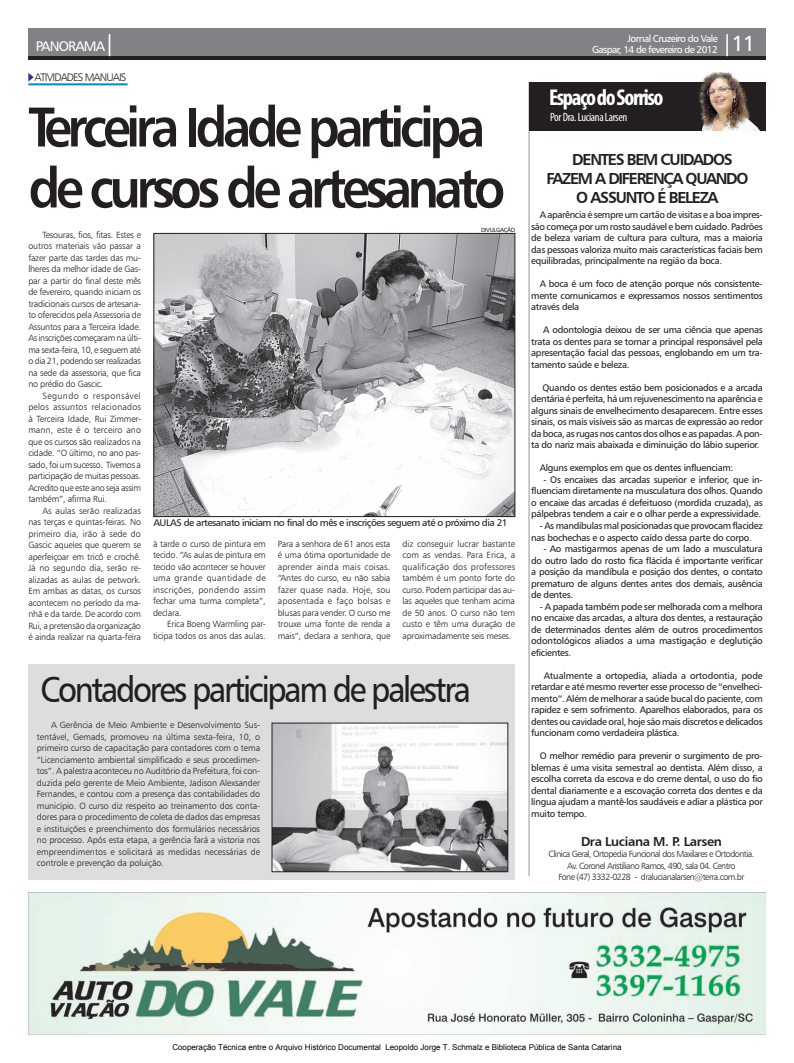
<style>
.page{position:relative;width:794px;height:1063px;background:#fff}
.page>*{position:absolute;margin:0;border:0;box-sizing:border-box;transform-origin:0 0}
.t1{font:56px/61px "Humanist 777 BT Bold B";letter-spacing:-.09em;color:#231f20;scale:.9 1}
.t2{font:36px "Humanist 777 BT Roman B";letter-spacing:-.07em;color:#231f20;scale:.9 1}
.t3{font:700 condensed 23px "Myriad Pro";letter-spacing:-.06em;color:#fff}
.t4{font:22px "Humanist 777 BT Roman B";color:#fff}
.t5{font:16px "Humanist 777 BT Bold B";letter-spacing:-.08em;color:#231f20}
.t6{font:14px "Humanist 777 BT Roman B";letter-spacing:-.06em;color:#fff}
.t7{font:13px "Humanist 777 BT Bold B";letter-spacing:-.03em;color:#231f20}
.t8{font:condensed 12px "Myriad Pro";letter-spacing:-.03em;color:#fff}
.t9{font:11px "Humanist 777 BT Light B";letter-spacing:-.08em;color:#231f20}
.t10{font:10px/11px "Humanist 777 BT Roman B";letter-spacing:-.06em;color:#fff;text-align:right}
.t11{font:9.6px "Humanist 777 BT Roman B";letter-spacing:-.05em;color:#231f20;scale:1.05 1}
.t12{font:9.5px/11.5px "Humanist 777 BT Roman B";letter-spacing:-.03em;color:#231f20;text-align:justify}
.t13{font:9px/11.5px "Humanist 777 BT Light B";letter-spacing:-.02em;color:#231f20;text-align:justify}
.t14{font:9px/11.5px "Humanist 777 BT Light B";letter-spacing:-.06em;color:#231f20;text-align:center}
.t15{font:8px "Arial";color:#000}
.t16{font:6px "Humanist 777 BT Roman B";letter-spacing:-.05em;color:#231f20}
.s1{font-size:22px}
</style>
<div class="page">
<div style="left:28px;top:664px;width:487px;height:216px;background:#dcdddf"></div>
<div style="left:28px;top:28px;width:737px;height:29px;background:#808285"></div>
<hr style="left:28px;top:57px;width:737px;height:3px;background:#231f20">
<img style="left:274px;top:725px;width:232px;height:145px">
<div style="left:272px;top:723px;width:236px;height:149px;border:1px solid #231f20"></div>
<hr style="left:28px;top:83px;width:100px;height:2px;background:#0089cf">
<svg style="left:28px;top:73px;width:6px;height:9px"></svg>
<img style="left:28px;top:893px;width:737px;height:142px">
<hr style="left:529px;top:82px;width:1px;height:794px;background:#939598">
<div style="left:529px;top:83px;width:236px;height:48px;background:#231f20"></div>
<img style="left:697px;top:72px;width:63px;height:59px">
<img style="left:156px;top:235px;width:357px;height:280px">
<div style="left:154px;top:233px;width:361px;height:284px;border:1px solid #231f20"></div>
<h3 class="t6" style="left:36px;top:38px;width:81px">PANORAMA<span class="s1">|</span></h3>
<h3 class="t4" style="left:721px;top:30px;width:35px">|11</h3>
<p class="t10" style="left:592px;top:33px;width:127px">Jornal Cruzeiro do Vale<br>Gaspar, 14 de fevereiro de 2012</p>
<p class="t9" style="left:35px;top:71px;width:93px">ATIVIDADES MANUAIS</p>
<h1 class="t1" style="left:28px;top:95px;width:531px">Terceira Idade participa de cursos de artesanato</h1>
<p class="t13" style="left:28px;top:229px;width:114px;text-indent:14px">Tesouras, fios, fitas. Estes e outros materiais vão passar a fazer parte das tardes das mu&shy;lheres da melhor idade de Gas&shy;par a partir do final deste mês de fevereiro, quando iniciam os tradicionais cursos de artesana&shy;to oferecidos pela Assessoria de Assuntos para a Terceira Idade.<br>As inscrições começaram na últi&shy;ma sexta-feira, 10, e seguem até o dia 21, podendo ser realizadas na sede da assessoria, que fica no prédio do Gascic.</p>
<p class="t13" style="left:28px;top:390px;width:114px;text-indent:14px">Segundo o responsável pelos assuntos relacionados à Terceira Idade, Rui Zimmer&shy;mann, este é o terceiro ano que os cursos são realizados na cidade. “O último, no ano pas&shy;sado, foi um sucesso. Tivemos a participação de muitas pessoas.<br>Acredito que este ano seja assim também”, afirma Rui.</p>
<p class="t13" style="left:28px;top:505px;width:114px;text-indent:14px">As aulas serão realizadas nas terças e quintas-feiras. No primeiro dia, irão à sede do Gascic aqueles que querem se aperfeiçoar em tricô e crochê.<br>Já no segundo dia, serão re&shy;alizadas as aulas de petwork.<br>Em ambas as datas, os cursos acontecem no período da ma&shy;nhã e da tarde. De acordo com Rui, a pretensão da organização é ainda realizar na quarta-feira</p>
<p class="t16" style="left:481px;top:226px;width:35px">DIVULGAÇÃO</p>
<p class="t11" style="left:154px;top:517px;width:339px">AULAS de artesanato iniciam no final do mês e inscrições seguem até o próximo dia 21</p>
<p class="t13" style="left:153px;top:538px;width:114px">à tarde o curso de pintura em tecido. “As aulas de pintura em tecido vão acontecer se houver uma grande quantidade de inscrições, pondendo assim fechar uma turma completa”, declara.</p>
<p class="t13" style="left:153px;top:618px;width:114px;text-align:right">Erica Boeng Warmling par&shy;ticipa todos os anos das aulas.</p>
<p class="t13" style="left:278px;top:538px;width:114px">Para a senhora de 61 anos esta é uma ótima oportunidade de aprender ainda mais coisas. “Antes do curso, eu não sabia fazer quase nada. Hoje, sou aposentada e faço bolsas e blusas para vender. O curso me trouxe uma fonte de renda a mais”, declara a senhora, que</p>
<p class="t13" style="left:402px;top:538px;width:114px">diz conseguir lucrar bastante com as vendas. Para Erica, a qualificação dos professores também é um ponto forte do curso. Podem participar das au&shy;las aqueles que tenham acima de 50 anos. O curso não tem custo e têm uma duração de aproximadamente seis meses.</p>
<h2 class="t2" style="left:41px;top:667px;width:479px">Contadores participam de palestra</h2>
<p class="t13" style="left:37px;top:719px;width:225px;text-indent:14px">A Gerência de Meio Ambiente e Desenvolvimento Sus&shy;tentável, Gemads, promoveu na última sexta-feira, 10, o primeiro curso de capacitação para contadores com o tema “Licenciamento ambiental simplificado e seus procedimen&shy;tos”. A palestra aconteceu no Auditório da Prefeitura, foi con&shy;duzida pelo gerente de Meio Ambiente, Jadison Alexsander Fernandes, e contou com a presença das contabilidades do município. O curso diz respeito ao treinamento dos conta&shy;dores para o procedimento de coleta de dados das empresas e instituições e preenchimento dos formulários necessários no processo. Após esta etapa, a gerência fará a vistoria nos empreendimentos e solicitará as medidas necessárias de controle e prevenção da poluição.</p>
<h3 class="t3" style="left:549px;top:83px;width:116px">Espaço do Sorriso</h3>
<h3 class="t8" style="left:550px;top:109px;width:79px">Por Dra. Luciana Larsen</h3>
<h3 class="t5" style="left:572px;top:149px;width:162px">Dentes bem cuidados</h3>
<h3 class="t5" style="left:546px;top:168px;width:203px">fazem a di ferença quando</h3>
<h3 class="t5" style="left:576px;top:187px;width:144px">o assunto é beleza</h3>
<p class="t12" style="left:531px;top:209px;width:233px;text-indent:9px">A aparência é sempre um cartão de visitas e a boa impres&shy;são começa por um rosto saudável e bem cuidado. Padrões de beleza variam de cultura para cultura, mas a maioria das pessoas valoriza muito mais características faciais bem equilibradas, principalmente na região da boca.</p>
<p class="t12" style="left:531px;top:278px;width:233px;text-indent:9px">A boca é um foco de atenção porque nós consistente&shy;mente comunicamos e expressamos nossos sentimentos através dela</p>
<p class="t12" style="left:531px;top:324px;width:233px;text-indent:12px">A odontologia deixou de ser uma ciência que apenas trata os dentes para se tornar a principal responsável pela apresentação facial das pessoas, englobando em um tra&shy;tamento saúde e beleza.</p>
<p class="t12" style="left:531px;top:382px;width:233px;text-indent:11px">Quando os dentes estão bem posicionados e a arcada dentária é perfeita, há um rejuvenescimento na aparência e alguns sinais de envelhecimento desaparecem. Entre esses sinais, os mais visíveis são as marcas de expressão ao redor da boca, as rugas nos cantos dos olhos e as papadas. A pon&shy;ta do nariz mais abaixada e diminuição do lábio superior.</p>
<p class="t12" style="left:540px;top:462px;width:195px">Alguns exemplos em que os dentes influenciam:</p>
<p class="t12" style="left:531px;top:474px;width:233px;text-indent:12px">- Os encaixes das arcadas superior e inferior, que in&shy;fluenciam diretamente na musculatura dos olhos. Quando o encaixe das arcadas é defeituoso (mordida cruzada), as pálpebras tendem a cair e o olhar perde a expressividade.</p>
<p class="t12" style="left:531px;top:520px;width:233px;text-indent:9px">- As mandíbulas mal posicionadas que provocam flacidez nas bochechas e o aspecto caído dessa parte do corpo.</p>
<p class="t12" style="left:531px;top:543px;width:233px;text-indent:12px">- Ao mastigarmos apenas de um lado a musculatura do outro lado do rosto fica flácida é importante verificar a posição da mandíbula e posição dos dentes, o contato prematuro de alguns dentes antes dos demais, ausência de dentes.</p>
<p class="t12" style="left:531px;top:600px;width:233px;text-indent:9px">- A papada também pode ser melhorada com a melhora no encaixe das arcadas, a altura dos dentes, a restauração de determinados dentes além de outros procedimentos odontológicos aliados a uma mastigação e deglutição eficientes.</p>
<p class="t12" style="left:531px;top:669px;width:233px;text-indent:12px">Atualmente a ortopedia, aliada a ortodontia, pode retardar e até mesmo reverter esse processo de “envelheci&shy;mento”. Além de melhorar a saúde bucal do paciente, com rapidez e sem sofrimento. Aparelhos elaborados, para os dentes ou cavidade oral, hoje são mais discretos e delicados funcionam como verdadeira plástica.</p>
<p class="t12" style="left:531px;top:750px;width:233px;text-indent:9px">O melhor remédio para prevenir o surgimento de pro&shy;blemas é uma visita semestral ao dentista. Além disso, a escolha correta da escova e do creme dental, o uso do fio dental diariamente e a escovação correta dos dentes e da língua ajudam a mantê-los saudáveis e adiar a plástica por muito tempo.</p>
<h3 class="t7" style="left:581px;top:833px;width:142px">Dra Luciana M. P. Larsen</h3>
<p class="t14" style="left:548px;top:848px;width:207px">Clinica Geral, Ortopedia Funcional dos Maxilares e Ortodontia.<br>Av. Coronel Aristiliano Ramos, 490, sala 04. Centro<br>Fone (47) 3332-0228 - dralucianalarsen@terra.com.br</p>
<p class="t15" style="left:172px;top:1042px;width:451px">Cooperação Técnica entre o Arquivo Histórico Documental Leopoldo Jorge T. Schmalz e Biblioteca Pública de Santa Catarina</p>
</div>
